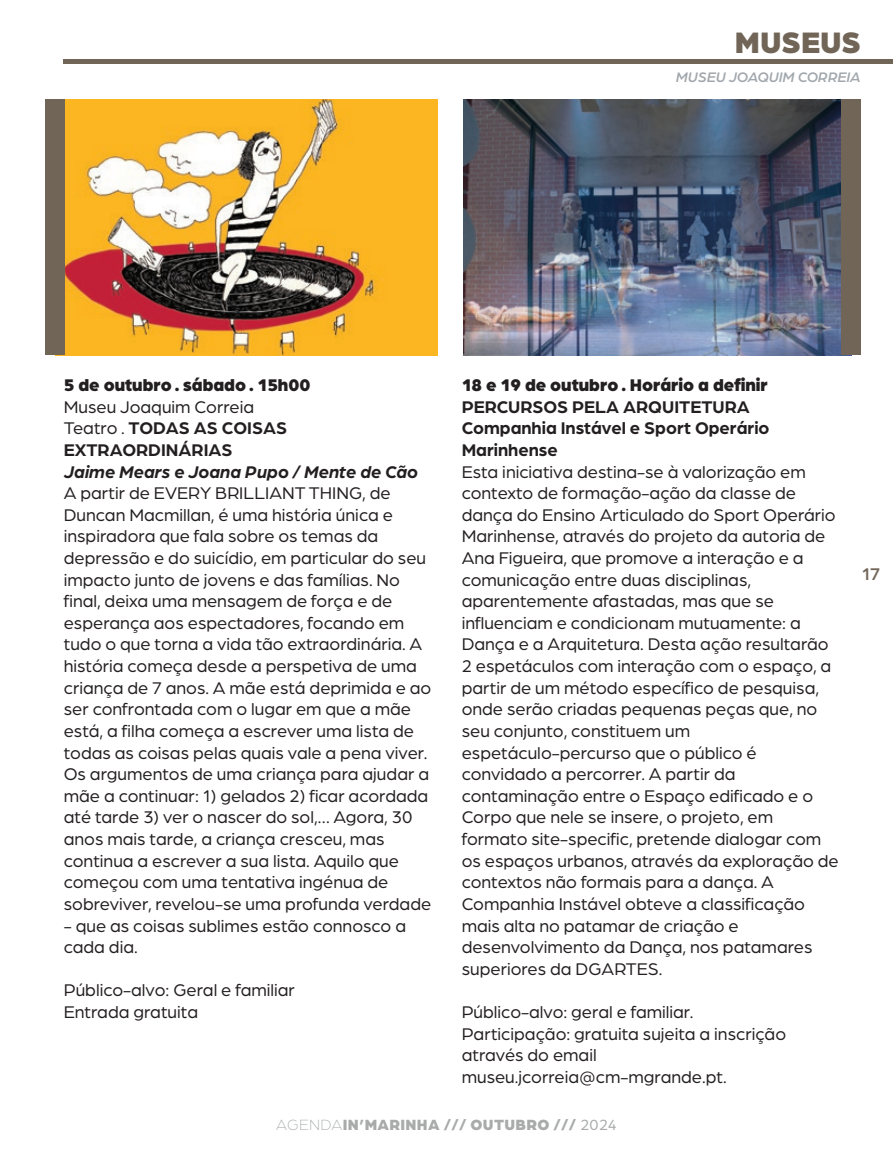
<style>
.page{position:relative;width:893px;height:1149px;background:#fff}
.page>*{position:absolute;margin:0;border:0;box-sizing:border-box;transform-origin:0 0}
.t1{font:900 31.5px "Arboria";color:#716557}
.t2{font:18px/21.6px "Arboria";color:#231f20}
.t3{font:700 18px/21.6px "Arboria";color:#231f20}
.t4{font:900 18px "Arboria";color:#231f20}
.t5{font:italic 700 18px "Arboria";color:#231f20}
.t6{font:500 18px "Arboria";color:#716557}
.t7{font:900 15.75px "Arboria";letter-spacing:.02em;color:#a8abaa}
.t8{font:italic 500 14.62px "Arboria";color:#a1a7ac}
.s1{font-weight:400}
.s2{font-weight:300}
</style>
<div class="page">
<img style="left:65px;top:100px;width:373px;height:255px">
<div style="left:64px;top:59px;width:829px;height:5px;background:#716557"></div>
<div style="left:45px;top:99px;width:20px;height:256px;background:#716557"></div>
<img style="left:463px;top:99px;width:378px;height:256px">
<div style="left:841px;top:99px;width:20px;height:256px;background:#716557"></div>
<h1 class="t1" style="left:735px;top:19px;width:128px">MUSEUS</h1>
<p class="t8" style="left:676px;top:67px;width:186px">MUSEU JOAQUIM CORREIA</p>
<p class="t4" style="left:64px;top:372px;width:248px">5 de outubro . sábado . 15h00</p>
<p class="t3" style="left:64px;top:394px;width:225px"><span class="s1">Museu Joaquim Correia<br>Teatro .</span> TODAS AS COISAS<br>EXTRAORDINÁRIAS</p>
<p class="t5" style="left:64px;top:459px;width:356px">Jaime Mears e Joana Pupo / Mente de Cão</p>
<p class="t2" style="left:64px;top:481px;width:369px">A partir de EVERY BRILLIANT THING, de Duncan Macmillan, é uma história única e inspiradora que fala sobre os temas da depressão e do suicídio, em particular do seu impacto junto de jovens e das famílias. No final, deixa uma mensagem de força e de esperança aos espectadores, focando em tudo o que torna a vida tão extraordinária. A história começa desde a perspetiva de uma criança de 7 anos. A mãe está deprimida e ao ser confrontada com o lugar em que a mãe está, a filha começa a escrever uma lista de todas as coisas pelas quais vale a pena viver.<br>Os argumentos de uma criança para ajudar a mãe a continuar: 1) gelados 2) ficar acordada até tarde 3) ver o nascer do sol,… Agora, 30 anos mais tarde, a criança cresceu, mas continua a escrever a sua lista. Aquilo que começou com uma tentativa ingénua de sobreviver, revelou-se uma profunda verdade</p>
<p class="t2" style="left:64px;top:913px;width:344px">- que as coisas sublimes estão connosco a cada dia.</p>
<p class="t2" style="left:64px;top:978px;width:233px">Público-alvo: Geral e familiar<br>Entrada gratuita</p>
<p class="t4" style="left:462px;top:372px;width:308px">18 e 19 de outubro . Horário a definir</p>
<p class="t3" style="left:462px;top:394px;width:309px">PERCURSOS PELA ARQUITETURA<br>Companhia Instável e Sport Operário<br>Marinhense</p>
<p class="t2" style="left:462px;top:460px;width:379px">Esta iniciativa destina-se à valorização em contexto de formação-ação da classe de dança do Ensino Articulado do Sport Operário Marinhense, através do projeto da autoria de Ana Figueira, que promove a interação e a comunicação entre duas disciplinas, aparentemente afastadas, mas que se influenciam e condicionam mutuamente: a Dança e a Arquitetura. Desta ação resultarão 2 espetáculos com interação com o espaço, a partir de um método específico de pesquisa, onde serão criadas pequenas peças que, no seu conjunto, constituem um espetáculo-percurso que o público é convidado a percorrer. A partir da contaminação entre o Espaço edificado e o Corpo que nele se insere, o projeto, em formato site-specific, pretende dialogar com os espaços urbanos, através da exploração de contextos não formais para a dança. A Companhia Instável obteve a classificação mais alta no patamar de criação e desenvolvimento da Dança, nos patamares superiores da DGARTES.</p>
<p class="t2" style="left:462px;top:1000px;width:326px">Público-alvo: geral e familiar.<br>Participação: gratuita sujeita a inscrição através do email museu.jcorreia@cm-mgrande.pt.</p>
<p class="t6" style="left:862px;top:561px;width:20px">17</p>
<p class="t7" style="left:276px;top:1112px;width:342px"><span class="s2">AGENDA</span>IN’MARINHA /// OUTUBRO /// <span class="s1">2024</span></p>
</div>
